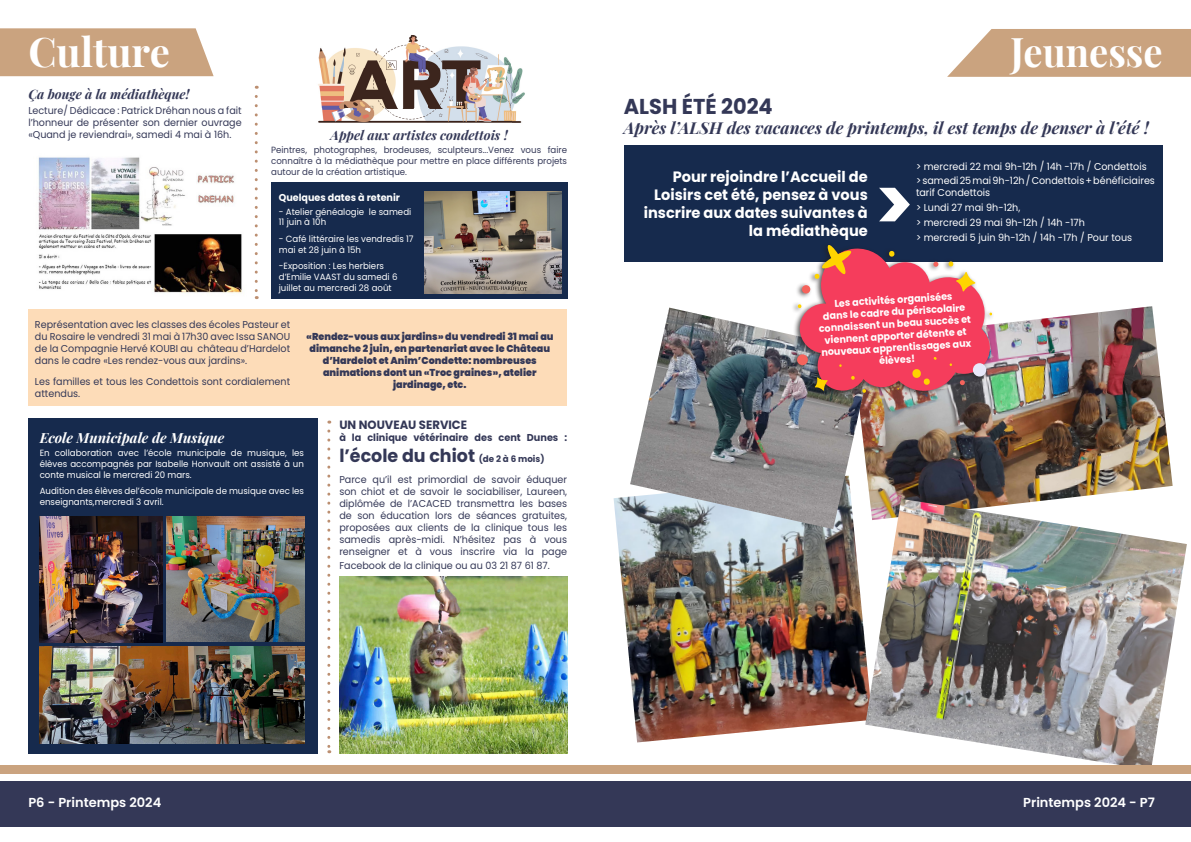
<style>
.page{position:relative;width:1191px;height:842px;background:#fff}
.page>*{position:absolute;margin:0;border:0;box-sizing:border-box;transform-origin:0 0}
.t1{font:700 76px "Poppins";color:#fff}
.t2{font:40px "Playfair Display";color:#fff;scale:.95 1}
.t3{font:40px "Playfair Display";color:#fff}
.t4{font:700 21.5px "Poppins";color:#343857}
.t5{font:700 18px "Poppins";color:#343857}
.t6{font:italic 16.5px "Playfair Display";color:#343857}
.t7{font:700 15px/18px "Poppins";color:#fff;text-align:right}
.t8{font:italic 14px "Playfair Display";color:#fff}
.t9{font:italic 13px "Playfair Display";color:#343857}
.t10{font:600 13px "Poppins";color:#fff}
.t11{font:700 12px "Poppins";color:#343857}
.t12{font:10px/12px "Poppins";color:#343857;text-align:justify;scale:.96 1}
.t13{font:10px/14.8px "Poppins";color:#fff;scale:.96 1}
.t14{font:900 10px/12px "Poppins";color:#343857;text-align:center;scale:.96 1}
.t15{font:700 10px/12px "Poppins";color:#fff;text-align:center;scale:.96 1}
.t16{font:700 10px "Poppins";color:#343857}
.t17{font:9px/10.8px "Poppins";color:#fff;scale:.96 1}
.t18{font:9px/10.8px "Poppins";color:#343857;text-align:justify;scale:.96 1}
.s1{font-size:9px}
</style>
<div class="page">
<img style="left:613px;top:496px;width:252px;height:246px">
<img style="left:872px;top:306px;width:300px;height:193px">
<img style="left:865px;top:499px;width:321px;height:266px">
<img style="left:630px;top:308px;width:242px;height:221px">
<div style="left:624px;top:145px;width:538px;height:117px;background:#162a4d"></div>
<div style="left:271px;top:183px;width:296px;height:116px;background:#162a4d"></div>
<div style="left:28px;top:418px;width:290px;height:336px;background:#162a4d"></div>
<div style="left:28px;top:309px;width:539px;height:96px;background:#fddcb8"></div>
<div style="left:0;top:782px;width:1191px;height:45px;background:#343857"></div>
<div style="left:0;top:765px;width:1191px;height:9px;background:#caa37f"></div>
<svg style="left:947px;top:29px;width:244px;height:48px;background:#cfab8b"></svg>
<div style="left:0;top:28px;width:214px;height:48px;background:#caa37f"></div>
<img style="left:38px;top:157px;width:204px;height:136px">
<img style="left:167px;top:517px;width:137px;height:125px">
<img style="left:424px;top:192px;width:137px;height:101px">
<img style="left:40px;top:646px;width:264px;height:98px">
<img style="left:40px;top:517px;width:123px;height:126px">
<img style="left:339px;top:576px;width:228px;height:177px">
<img style="left:318px;top:35px;width:207px;height:88px">
<svg style="left:327px;top:431px;width:3px;height:322px"></svg>
<svg style="left:255px;top:96px;width:3px;height:203px"></svg>
<div style="left:790px;top:242px;width:204px;height:157px;background:#231f20;opacity:.75"></div>
<svg style="left:797px;top:244px;width:195px;height:149px"></svg>
<h2 class="t3" style="left:28px;top:20px;width:143px">Culture</h2>
<h2 class="t2" style="left:1010px;top:20px;width:162px">Jeunesse</h2>
<h3 class="t9" style="left:28px;top:84px;width:163px">Ça bouge à la médiathèque!</h3>
<p class="t12" style="left:28px;top:104px;width:224px">Lecture/ Dédicace : Patrick Dréhan nous a fait l’honneur de présenter son dernier ouvrage «Quand je reviendrai», samedi 4 mai à 16h.</p>
<h3 class="t9" style="left:330px;top:125px;width:179px">Appel aux artistes condettois !</h3>
<p class="t18" style="left:271px;top:145px;width:310px">Peintres, photographes, brodeuses, sculpteurs...Venez vous faire connaître à la médiathèque pour mettre en place différents projets autour de la création artistique.</p>
<p class="t15" style="left:279px;top:192px;width:128px">Quelques dates à retenir</p>
<p class="t17" style="left:279px;top:206px;width:139px">- Atelier généalogie le samedi<br>11 juin à 10h</p>
<p class="t17" style="left:279px;top:233px;width:142px">- Café littéraire les vendredis 17 mai et 28 juin à 15h</p>
<p class="t17" style="left:279px;top:261px;width:125px">-Exposition : Les herbiers d’Emilie VAAST du samedi 6 juillet au mercredi 28 août</p>
<p class="t12" style="left:35px;top:319px;width:267px">Représentation avec les classes des écoles Pasteur et du Rosaire le vendredi 31 mai à 17h30 avec Issa SANOU de la Compagnie Hervé KOUBI au château d’Hardelot dans le cadre «Les rendez-vous aux jardins».</p>
<p class="t12" style="left:35px;top:375px;width:267px">Les familles et tous les Condettois sont cordialement attendus.</p>
<p class="t14" style="left:306px;top:331px;width:259px">«Rendez-vous aux jardins» du vendredi 31 mai au dimanche 2 juin, en partenariat avec le Château d’Hardelot et Anim’Condette: nombreuses animations dont un «Troc graines», atelier jardinage, etc.</p>
<h3 class="t8" style="left:40px;top:426px;width:186px">Ecole Municipale de Musique</h3>
<p class="t17" style="left:40px;top:448px;width:277px;text-align:justify">En collaboration avec l’école municipale de musique, les élèves accompagnés par Isabelle Honvault ont assisté à un conte musical le mercredi 20 mars.</p>
<p class="t17" style="left:40px;top:486px;width:277px">Audition des élèves del’école municipale de musique avec les enseignants,mercredi 3 avril.</p>
<p class="t11" style="left:339px;top:418px;width:129px">UN NOUVEAU SERVICE</p>
<p class="t16" style="left:339px;top:432px;width:229px">à la clinique vétérinaire des cent Dunes :</p>
<h3 class="t5" style="left:339px;top:446px;width:207px">l’école du chiot <span class="s1">(de 2 à 6 mois)</span></h3>
<p class="t12" style="left:339px;top:473px;width:239px">Parce qu’il est primordial de savoir éduquer son chiot et de savoir le sociabiliser, Laureen, diplômée de l’ACACED transmettra les bases de son éducation lors de séances gratuites, proposées aux clients de la clinique tous les samedis après-midi. N’hésitez pas à vous renseigner et à vous inscrire via la page</p>
<p class="t12" style="left:339px;top:560px;width:221px">Facebook de la clinique ou au 03 21 87 61 87.</p>
<h3 class="t4" style="left:624px;top:94px;width:150px">ALSH ÉTÉ 2024</h3>
<h3 class="t6" style="left:624px;top:115px;width:526px">Après l’ALSH des vacances de printemps, il est temps de penser à l’été !</h3>
<h3 class="t7" style="left:644px;top:168px;width:225px">Pour rejoindre l’Accueil de<br>Loisirs cet été, pensez à vous inscrire aux dates suivantes à la médiathèque</h3>
<p class="t13" style="left:916px;top:159px;width:250px">&gt; mercredi 22 mai 9h-12h / 14h -17h / Condettois<br>&gt; samedi 25 mai 9h-12h / Condettois + bénéficiaires</p>
<h1 class="t1" style="left:874px;top:160px;width:41px">&gt;</h1>
<p class="t13" style="left:916px;top:186px;width:177px">tarif Condettois<br>&gt; Lundi 27 mai 9h-12h,<br>&gt; mercredi 29 mai 9h-12h / 14h -17h</p>
<p class="t13" style="left:916px;top:230px;width:227px">&gt; mercredi 5 juin 9h-12h / 14h -17h / Pour tous</p>
<p class="t15" style="left:817px;top:299px;width:160px;rotate:-4deg">Les activités organisées<br>dans le cadre du périscolaire connaissent un beau succès et viennent apporter détente et nouveaux apprentissages aux élèves!</p>
<h3 class="t10" style="left:28px;top:795px;width:134px">P6 - Printemps 2024</h3>
<h3 class="t10" style="left:1023px;top:795px;width:133px">Printemps 2024 - P7</h3>
</div>
